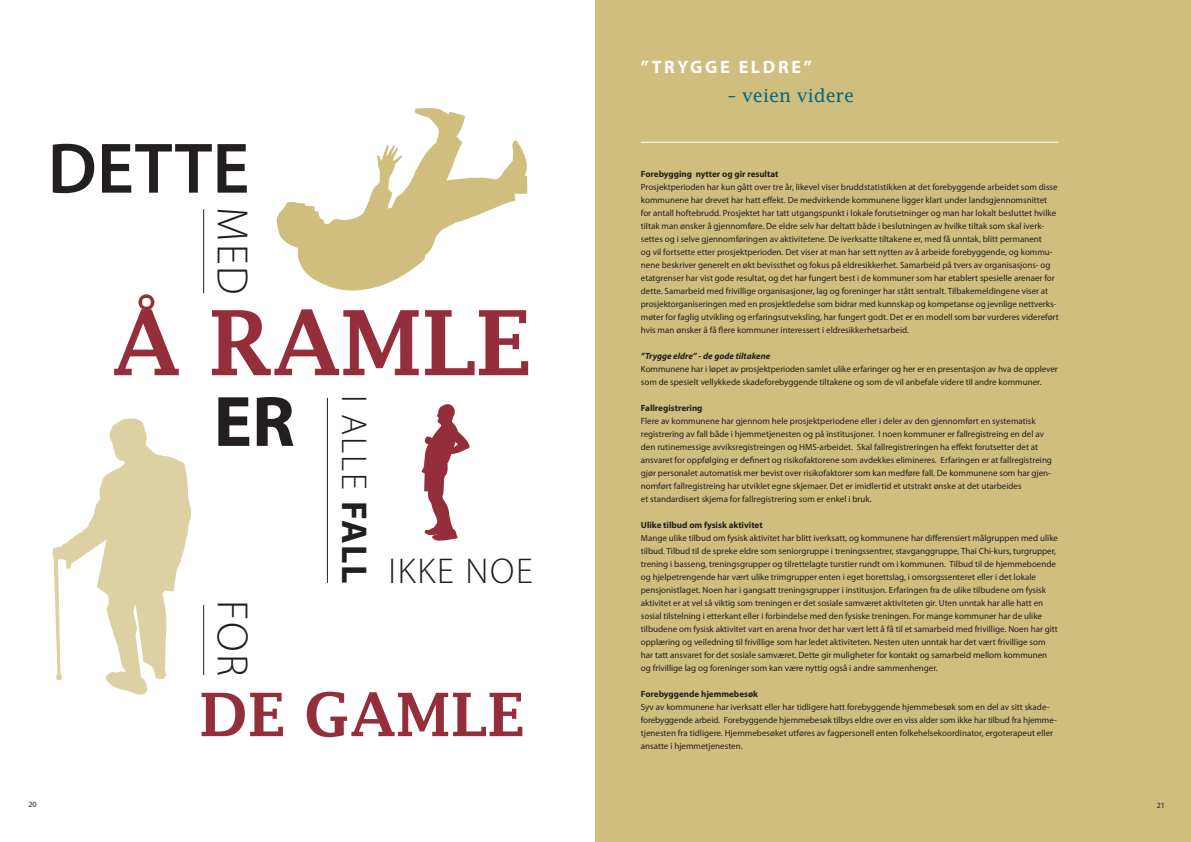
<style>
.page{position:relative;width:1191px;height:842px;background:#fff}
.page>*{position:absolute;margin:0;border:0;box-sizing:border-box;transform-origin:0 0}
.t1{font:600 90px "Lucida Fax";letter-spacing:-.01em;color:#952e3b}
.t2{font:600 72px "Myriad Pro";letter-spacing:.005em;color:#231f20}
.t3{font:700 72px "Myriad Pro";color:#231f20}
.t4{font:600 60px "Lucida Fax";color:#952e3b}
.t5{font:300 44px "Myriad Pro";letter-spacing:.05em;color:#231f20}
.t6{font:300 36px "Myriad Pro";letter-spacing:.05em;color:#231f20}
.t7{font:700 18px "Myriad";letter-spacing:.15em;color:#fff}
.t8{font:18px "Lucida Fax";color:#016584}
.t9{font:9px/13px "Myriad Pro";color:#231f20}
.t10{font:700 9px "Myriad Pro";color:#231f20}
.t11{font:italic 700 9px "Myriad Pro";color:#231f20}
.t12{font:8px "Myriad Pro";color:#231f20}
.s1{font-weight:700}
</style>
<div class="page">
<div style="left:595px;top:0;width:596px;height:842px;background:#cfbe7d"></div>
<hr style="left:641px;top:142px;width:417px;height:1px;background:#fff">
<svg style="left:276px;top:108px;width:252px;height:183px"></svg>
<svg style="left:421px;top:404px;width:49px;height:137px"></svg>
<hr style="left:203px;top:209px;width:1px;height:84px;background:#231f20">
<hr style="left:327px;top:398px;width:1px;height:185px;background:#231f20">
<svg style="left:52px;top:418px;width:139px;height:277px"></svg>
<hr style="left:203px;top:605px;width:1px;height:70px;background:#231f20">
<p class="t2" style="left:48px;top:123px;width:203px">DETTE</p>
<p class="t5" style="left:257px;top:207px;width:89px;rotate:90deg">MED</p>
<p class="t1" style="left:112px;top:292px;width:421px">Å RAMLE</p>
<p class="t3" style="left:213px;top:375px;width:83px">ER</p>
<p class="t6" style="left:374px;top:395px;width:190px;rotate:90deg">I ALLE <span class="s1">FALL</span></p>
<p class="t6" style="left:388px;top:551px;width:146px">IKKE NOE</p>
<p class="t5" style="left:257px;top:600px;width:78px;rotate:90deg">FOR</p>
<p class="t4" style="left:199px;top:680px;width:327px">DE GAMLE</p>
<p class="t7" style="left:641px;top:58px;width:173px">”TRYGGE ELDRE”</p>
<p class="t8" style="left:727px;top:85px;width:128px">– veien videre</p>
<p class="t10" style="left:641px;top:168px;width:139px">Forebygging nytter og gir resultat</p>
<p class="t9" style="left:641px;top:180px;width:418px">Prosjektperioden har kun gått over tre år, likevel viser bruddstatistikken at det forebyggende arbeidet som disse kommunene har drevet har hatt effekt. De medvirkende kommunene ligger klart under landsgjennomsnittet for antall hoftebrudd. Prosjektet har tatt utgangspunkt i lokale forutsetninger og man har lokalt besluttet hvilke tiltak man ønsker å gjennomføre. De eldre selv har deltatt både i beslutningen av hvilke tiltak som skal iverk&shy;settes og i selve gjennomføringen av aktivitetene. De iverksatte tiltakene er, med få unntak, blitt permanent</p>
<p class="t9" style="left:641px;top:245px;width:419px">og vil fortsette etter prosjektperioden. Det viser at man har sett nytten av å arbeide forebyggende, og kommu&shy;nene beskriver generelt en økt bevissthet og fokus på eldresikkerhet. Samarbeid på tvers av organisasjons- og etatgrenser har vist gode resultat, og det har fungert best i de kommuner som har etablert spesielle arenaer for dette. Samarbeid med frivillige organisasjoner, lag og foreninger har stått sentralt. Tilbakemeldingene viser at prosjektorganiseringen med en prosjektledelse som bidrar med kunnskap og kompetanse og jevnlige nettverks&shy;møter for faglig utvikling og erfaringsutveksling, har fungert godt. Det er en modell som bør vurderes videreført hvis man ønsker å få flere kommuner interessert i eldresikkerhetsarbeid.</p>
<p class="t11" style="left:641px;top:350px;width:131px">”Trygge eldre” - de gode tiltakene</p>
<p class="t9" style="left:641px;top:362px;width:418px">Kommunene har i løpet av prosjektperioden samlet ulike erfaringer og her er en presentasjon av hva de opplever som de spesielt vellykkede skadeforebyggende tiltakene og som de vil anbefale videre til andre kommuner.</p>
<p class="t10" style="left:641px;top:402px;width:63px">Fallregistrering</p>
<p class="t9" style="left:641px;top:414px;width:396px">Flere av kommunene har gjennom hele prosjektperiodene eller i deler av den gjennomført en systematisk</p>
<p class="t9" style="left:641px;top:427px;width:413px">registrering av fall både i hjemmetjenesten og på institusjoner. I noen kommuner er fallregistreing en del av den rutinemessige avviksregistreingen og HMS-arbeidet. Skal fallregistreringen ha effekt forutsetter det at ansvaret for oppfølging er definert og risikofaktorene som avdekkes elimineres. Erfaringen er at fallregistreing gjør personalet automatisk mer bevist over risikofaktorer som kan medføre fall. De kommunene som har gjen&shy;nomført fallregistreing har utviklet egne skjemaer. Det er imidlertid et utstrakt ønske at det utarbeides</p>
<p class="t9" style="left:641px;top:492px;width:232px">et standardisert skjema for fallregistrering som er enkel i bruk.</p>
<p class="t10" style="left:641px;top:519px;width:123px">Ulike tilbud om fysisk aktivitet</p>
<p class="t9" style="left:641px;top:531px;width:419px">Mange ulike tilbud om fysisk aktivitet har blitt iverksatt, og kommunene har differensiert målgruppen med ulike tilbud. Tilbud til de spreke eldre som seniorgruppe i treningssentrer, stavganggruppe, Thai Chi-kurs, turgrupper, trening i basseng, treningsgrupper og tilrettelagte turstier rundt om i kommunen. Tilbud til de hjemmeboende og hjelpetrengende har vært ulike trimgrupper enten i eget borettslag, i omsorgssenteret eller i det lokale pensjonistlaget. Noen har i gangsatt treningsgrupper i institusjon. Erfaringen fra de ulike tilbudene om fysisk aktivitet er at vel så viktig som treningen er det sosiale samværet aktiviteten gir. Uten unntak har alle hatt en sosial tilstelning i etterkant eller i forbindelse med den fysiske treningen. For mange kommuner har de ulike tilbudene om fysisk aktivitet vart en arena hvor det har vært lett å få til et samarbeid med frivillige. Noen har gitt opplæring og veiledning til frivillige som har ledet aktiviteten. Nesten uten unntak har det vært frivillige som har tatt ansvaret for det sosiale samværet. Dette gir muligheter for kontakt og samarbeid mellom kommunen</p>
<p class="t9" style="left:641px;top:661px;width:298px">og frivillige lag og foreninger som kan være nyttig også i andre sammenhenger.</p>
<p class="t10" style="left:641px;top:688px;width:119px">Forebyggende hjemmebesøk</p>
<p class="t9" style="left:641px;top:700px;width:417px">Syv av kommunene har iverksatt eller har tidligere hatt forebyggende hjemmebesøk som en del av sitt skade&shy;forebyggende arbeid. Forebyggende hjemmebesøk tilbys eldre over en viss alder som ikke har tilbud fra hjemme&shy;tjenesten fra tidligere. Hjemmebesøket utføres av fagpersonell enten folkehelsekoordinator, ergoterapeut eller ansatte i hjemmetjenesten.</p>
<p class="t12" style="left:28px;top:799px;width:10px">20</p>
<p class="t12" style="left:1156px;top:800px;width:10px">21</p>
</div>
